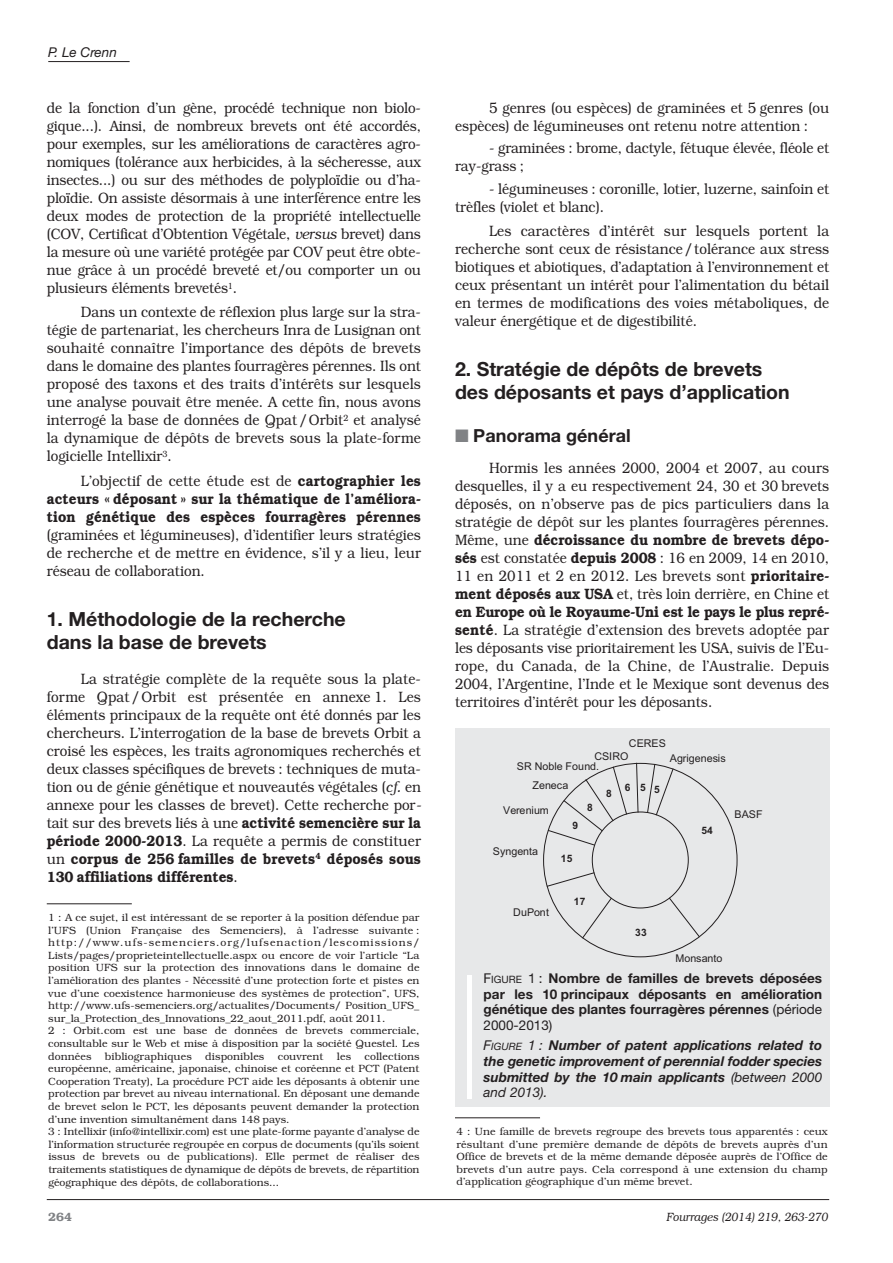
<style>
.page{position:relative;width:893px;height:1263px;background:#fff}
.page>*{position:absolute;margin:0;border:0;box-sizing:border-box;transform-origin:0 0}
.t1{font:700 19.5px/22.5px "Helvetica Neue";color:#231f20}
.t2{font:700 18px "Helvetica Neue";color:#231f20}
.t3{font:300 15px/18px "Bookman";color:#231f20;text-align:justify;scale:.9 1}
.t4{font:600 15px/18px "Bookman";letter-spacing:.01em;color:#231f20;text-align:justify;scale:.9 1}
.t5{font:italic 700 13.5px/15.8px "Helvetica Neue";color:#231f20;text-align:justify}
.t6{font:700 13.5px/15.8px "Helvetica Neue";color:#231f20;text-align:justify}
.t7{font:italic 13.5px "Helvetica Neue";color:#231f20}
.t8{font:italic 300 12px "Bookman";color:#231f20;scale:.9 1}
.t9{font:600 12px "Bookman";color:#808285}
.t10{font:10.65px/9.8px "Arial";letter-spacing:.005em;color:#231f20}
.t11{font:300 10.5px/12.6px "Bookman";color:#231f20}
.t12{font:700 10.2px "Arial";letter-spacing:.015em;color:#231f20}
.s1{font-style:italic}
.s2{font-weight:300}
.s3{font-weight:600}
.s4{color:#808285}
.s5{font-weight:400}
.s6{font-weight:400;font-size:10.2px}
</style>
<div class="page">
<hr style="left:48px;top:61px;width:82px;height:1px;background:#231f20">
<hr style="left:47px;top:1199px;width:782px;height:1px;background:#231f20">
<hr style="left:47px;top:903px;width:85px;height:1px;background:#231f20">
<div style="left:455px;top:728px;width:374px;height:379px;background:#e7e8e9"></div>
<hr style="left:468px;top:975px;width:4px;height:123px;background:#fff">
<svg style="left:668px;top:897px;width:32px;height:40px"></svg>
<svg style="left:582px;top:897px;width:30px;height:42px"></svg>
<svg style="left:546px;top:872px;width:49px;height:15px"></svg>
<svg style="left:547px;top:766px;width:80px;height:80px"></svg>
<svg style="left:636px;top:762px;width:3px;height:49px"></svg>
<svg style="left:647px;top:764px;width:27px;height:52px"></svg>
<hr style="left:455px;top:1117px;width:85px;height:1px;background:#231f20">
<p class="t7" style="left:48px;top:44px;width:70px">P. Le Crenn</p>
<p class="t3" style="left:47px;top:99px;width:417px">de la fonction d’un gène, procédé technique non biolo&shy;gique...). Ainsi, de nombreux brevets ont été accordés, pour exemples, sur les améliorations de caractères agro&shy;nomiques (tolérance aux herbicides, à la sécheresse, aux insectes...) ou sur des méthodes de polyploïdie ou d’ha&shy;ploïdie. On assiste désormais à une interférence entre les deux modes de protection de la propriété intellectuelle (COV, Certificat d’Obtention Végétale, <span class="s1">versus</span> brevet) dans la mesure où une variété protégée par COV peut être obte&shy;nue grâce à un procédé breveté et/ou comporter un ou plusieurs éléments brevetés<sup>1</sup>.</p>
<p class="t3" style="left:47px;top:303px;width:417px;text-indent:34px">Dans un contexte de réflexion plus large sur la stra&shy;tégie de partenariat, les chercheurs Inra de Lusignan ont souhaité connaître l’importance des dépôts de brevets dans le domaine des plantes fourragères pérennes. Ils ont proposé des taxons et des traits d’intérêts sur lesquels une analyse pouvait être menée. A cette fin, nous avons interrogé la base de données de Qpat/Orbit<sup>2</sup> et analysé la dynamique de dépôts de brevets sous la plate-forme logicielle Intellixir<sup>3</sup>.</p>
<p class="t4" style="left:47px;top:472px;width:417px;text-indent:34px"><span class="s2">L’objectif de cette étude est de</span> cartographier les acteurs « déposant » sur la thématique de l’améliora&shy;tion génétique des espèces fourragères pérennes</p>
<p class="t3" style="left:47px;top:526px;width:417px">(graminées et légumineuses), d’identifier leurs stratégies de recherche et de mettre en évidence, s’il y a lieu, leur réseau de collaboration.</p>
<h1 class="t1" style="left:47px;top:607px;width:300px">1. Méthodologie de la recherche dans la base de brevets</h1>
<p class="t3" style="left:47px;top:669px;width:418px;text-indent:34px">La stratégie complète de la requête sous la plate&shy;forme Qpat/ Orbit est présentée en annexe 1. Les éléments principaux de la requête ont été donnés par les chercheurs. L’interrogation de la base de brevets Orbit a croisé les espèces, les traits agronomiques recherchés et deux classes spécifiques de brevets : techniques de muta&shy;tion ou de génie génétique et nouveautés végétales (<span class="s1">cf.</span> en annexe pour les classes de brevet). Cette recherche por&shy;tait sur des brevets liés à une <span class="s3">activité semencière sur la période 2000-2013</span>. La requête a permis de constituer un <span class="s3">corpus de 256 familles de brevets</span><sup>4</sup> <span class="s3">déposés sous 130 affiliations différentes</span>.</p>
<p class="t11" style="left:48px;top:911px;width:373px">1 : A ce sujet, il est intéressant de se reporter à la position défendue par l’UFS (Union Française des Semenciers), à l’adresse suivante : http://www.ufs-semenciers.org/lufsenaction/lescomissions/ Lists/pages/proprieteintellectuelle.aspx ou encore de voir l’article “La position UFS sur la protection des innovations dans le domaine de l’amélioration des plantes - Nécessité d’une protection forte et pistes en vue d’une coexistence harmonieuse des systèmes de protection”, UFS, http://www.ufs-semenciers.org/actualites/Documents/ Position_UFS_ sur_la_Protection_des_Innovations_22_aout_2011.pdf, août 2011.<br>2 : Orbit.com est une base de données de brevets commerciale, consultable sur le Web et mise à disposition par la société Questel. Les données</p>
<p class="t11" style="left:48px;top:1049px;width:373px;text-indent:316px">collections européenne, américaine, japonaise, chinoise et coréenne et PCT (Patent Cooperation Treaty), La procédure PCT aide les déposants à obtenir une protection par brevet au niveau international. En déposant une demande de brevet selon le PCT, les déposants peuvent demander la protection d’une invention simultanément dans 148 pays.<br>3 : Intellixir (info@intellixir.com) est une plate-forme payante d’analyse de l’information structurée regroupée en corpus de documents (qu’ils soient issus de brevets ou de publications). Elle permet de réaliser des traitements statistiques de dynamique de dépôts de brevets, de répartition géographique des dépôts, de collaborations...</p>
<p class="t11" style="left:105px;top:1049px;width:88px">bibliographiques</p>
<p class="t11" style="left:205px;top:1049px;width:61px">disponibles</p>
<p class="t11" style="left:278px;top:1049px;width:47px">couvrent</p>
<p class="t11" style="left:337px;top:1049px;width:16px">les</p>
<p class="t3" style="left:455px;top:99px;width:417px;text-indent:34px">5 genres (ou espèces) de graminées et 5 genres (ou espèces) de légumineuses ont retenu notre attention :</p>
<p class="t3" style="left:455px;top:139px;width:417px;text-indent:34px">- graminées : brome, dactyle, fétuque élevée, fléole et ray-grass ;</p>
<p class="t3" style="left:455px;top:179px;width:417px;text-indent:34px">- légumineuses : coronille, lotier, luzerne, sainfoin et trèfles (violet et blanc).</p>
<p class="t3" style="left:455px;top:222px;width:417px;text-indent:34px">Les caractères d’intérêt sur lesquels portent la recherche sont ceux de résistance/tolérance aux stress biotiques et abiotiques, d’adaptation à l’environnement et ceux présentant un intérêt pour l’alimentation du bétail en termes de modifications des voies métaboliques, de valeur énergétique et de digestibilité.</p>
<h1 class="t1" style="left:455px;top:357px;width:336px">2. Stratégie de dépôts de brevets des déposants et pays d’application</h1>
<p class="t2" style="left:455px;top:424px;width:177px"><span class="s4">■</span> Panorama général</p>
<p class="t3" style="left:455px;top:458px;width:417px;text-indent:34px">Hormis les années 2000, 2004 et 2007, au cours desquelles, il y a eu respectivement 24, 30 et 30 brevets déposés, on n’observe pas de pics particuliers dans la stratégie de dépôt sur les plantes fourragères pérennes.<br>Même, une <span class="s3">décroissance du nombre de brevets dépo&shy;sés</span> est constatée <span class="s3">depuis 2008</span> : 16 en 2009, 14 en 2010, 11 en 2011 et 2 en 2012. Les brevets sont <span class="s3">prioritaire&shy;ment déposés aux USA</span> et, très loin derrière, en Chine et <span class="s3">en Europe où le Royaume-Uni est le pays le plus repré&shy;senté</span>. La stratégie d’extension des brevets adoptée par les déposants vise prioritairement les USA, suivis de l’Eu&shy;rope, du Canada, de la Chine, de l’Australie. Depuis 2004, l’Argentine, l’Inde et le Mexique sont devenus des territoires d’intérêt pour les déposants.</p>
<p class="t10" style="left:629px;top:738px;width:38px">CERES</p>
<p class="t10" style="left:517px;top:752px;width:113px;text-indent:78px">CSIRO<br>SR Noble Found.</p>
<p class="t10" style="left:532px;top:780px;width:37px">Zeneca</p>
<p class="t10" style="left:503px;top:806px;width:47px">Verenium</p>
<p class="t10" style="left:493px;top:847px;width:47px">Syngenta</p>
<p class="t12" style="left:625px;top:781px;width:36px">655</p>
<p class="t12" style="left:606px;top:787px;width:7px">8</p>
<p class="t12" style="left:587px;top:800px;width:7px">8</p>
<p class="t12" style="left:573px;top:819px;width:7px">9</p>
<p class="t12" style="left:561px;top:852px;width:13px">15</p>
<p class="t10" style="left:670px;top:754px;width:57px">Agrigenesis</p>
<p class="t12" style="left:701px;top:823px;width:13px">54</p>
<p class="t10" style="left:735px;top:809px;width:29px">BASF</p>
<p class="t10" style="left:513px;top:907px;width:37px">DuPont</p>
<p class="t12" style="left:574px;top:895px;width:13px">17</p>
<p class="t12" style="left:635px;top:926px;width:13px">33</p>
<p class="t10" style="left:675px;top:953px;width:49px">Monsanto</p>
<p class="t6" style="left:484px;top:970px;width:340px"><span class="s5">F</span><span class="s6">IGURE</span> <span class="s5">1 :</span> Nombre de familles de brevets déposées par les 10 principaux déposants en amélioration génétique des plantes fourragères pérennes <span class="s5">(période 2000-2013)</span></p>
<p class="t5" style="left:484px;top:1037px;width:340px"><span class="s5">F</span><span class="s6">IGURE</span> <span class="s5">1 :</span> Number of patent applications related to the genetic improvement of perennial fodder species submitted by the 10 main applicants <span class="s5">(between 2000 and 2013).</span></p>
<p class="t11" style="left:456px;top:1125px;width:373px;text-align:justify">4 : Une famille de brevets regroupe des brevets tous apparentés : ceux résultant d’une première demande de dépôts de brevets auprès d’un Office de brevets et de la même demande déposée auprès de l’Office de brevets d’un autre pays. Cela correspond à une extension du champ d’application géographique d’un même brevet.</p>
<p class="t9" style="left:48px;top:1209px;width:25px">264</p>
<p class="t8" style="left:666px;top:1209px;width:181px">Fourrages (2014) 219, 263-270</p>
</div>
